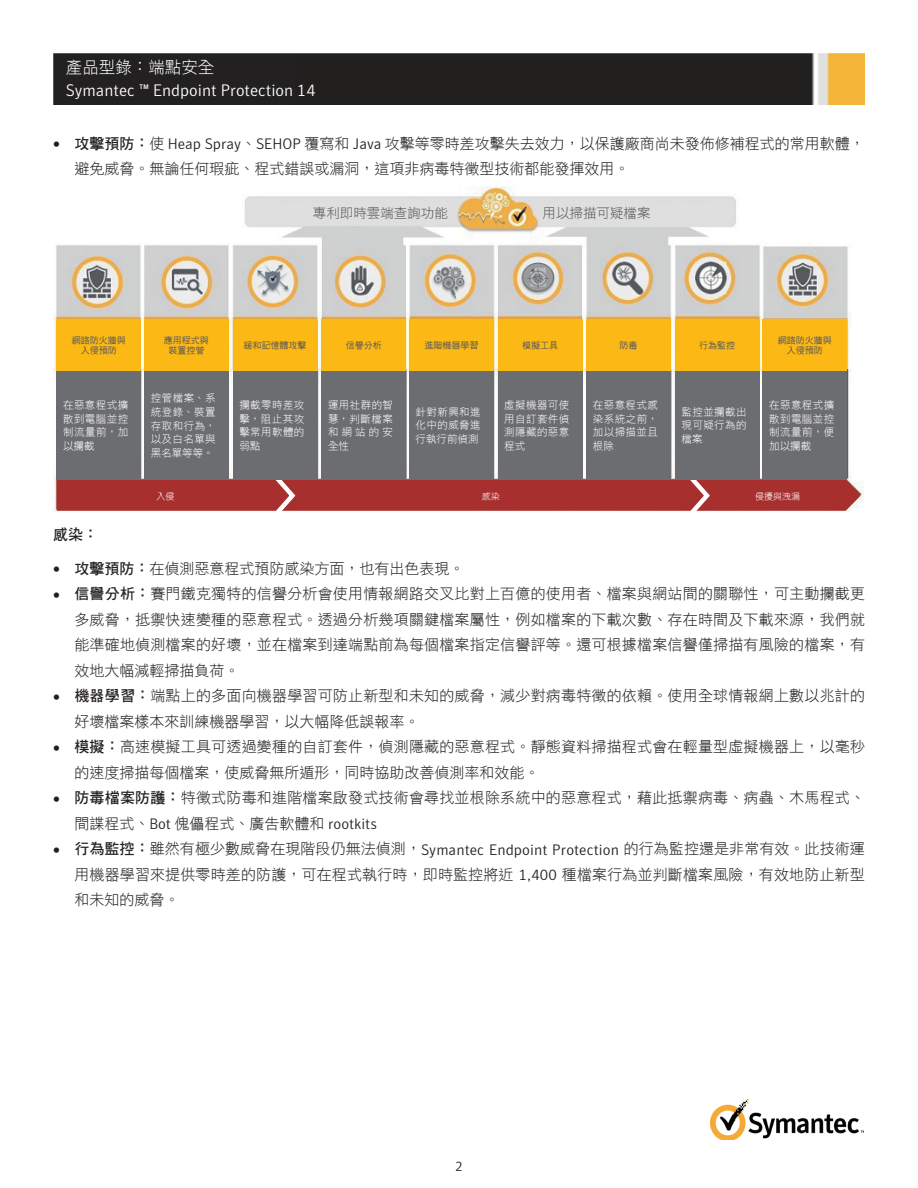
<style>
.page{position:relative;width:918px;height:1188px;background:#fff}
.page>*{position:absolute;margin:0;border:0;box-sizing:border-box;transform-origin:0 0}
.t1{font:300 16.5px "Symantec Sans";color:#fff}
.t2{font:16.5px "DF Hei W3 WIN BF";color:#fff}
.t3{font:15px/25.5px "DF Hei W3 WIN BF";letter-spacing:.01em;color:#231f20}
.t4{font:15px "DF Hei W7 WIN BF";color:#231f20}
.t5{font:13.5px "DF Hei W3 WIN BF";color:#57585a}
.t6{font:300 13.5px "Symantec Sans";color:#231f20}
.t7{font:10.5px/13.5px "DF Hei W3 WIN BF";letter-spacing:.04em;color:#fff;text-align:justify}
.t8{font:9px/10.5px "DF Hei W5 WIN BF";color:#57585a;text-align:center}
.t9{font:9px "DF Hei W3 WIN BF";color:#fff}
.s1{font-family:"Symantec Sans";font-weight:700}
.s2{font-family:"DF Hei W7 WIN BF"}
.s3{font-family:"Symantec Sans";font-weight:300}
</style>
<div class="page">
<img style="left:53px;top:53px;width:812px;height:52px">
<img style="left:710px;top:1099px;width:154px;height:41px">
<img style="left:53px;top:187px;width:810px;height:325px">
<div style="left:246px;top:206px;width:202px;height:17px;background:#dfdfdf"></div>
<div style="left:543px;top:206px;width:180px;height:21px;background:#dfdfdf"></div>
<div style="left:57px;top:320px;width:84px;height:51px;background:#fcb814"></div>
<div style="left:144px;top:320px;width:85px;height:51px;background:#fcb814"></div>
<div style="left:233px;top:320px;width:84px;height:51px;background:#fcb814"></div>
<div style="left:322px;top:320px;width:84px;height:51px;background:#fcb814"></div>
<div style="left:409px;top:320px;width:84px;height:51px;background:#fcb814"></div>
<div style="left:498px;top:320px;width:84px;height:51px;background:#fcb814"></div>
<div style="left:587px;top:320px;width:84px;height:51px;background:#fcb814"></div>
<div style="left:675px;top:320px;width:84px;height:51px;background:#fcb814"></div>
<div style="left:763px;top:320px;width:84px;height:51px;background:#fcb814"></div>
<svg style="left:57px;top:472px;width:803px;height:40px;background:#aa3e3d"></svg>
<div style="left:57px;top:371px;width:84px;height:108px;background:#6c6d70"></div>
<div style="left:144px;top:371px;width:85px;height:108px;background:#6c6d70"></div>
<div style="left:233px;top:371px;width:84px;height:108px;background:#6c6d70"></div>
<div style="left:322px;top:371px;width:84px;height:108px;background:#6c6d70"></div>
<div style="left:409px;top:371px;width:84px;height:108px;background:#6c6d70"></div>
<div style="left:498px;top:371px;width:84px;height:108px;background:#6c6d70"></div>
<div style="left:587px;top:371px;width:84px;height:108px;background:#6c6d70"></div>
<div style="left:675px;top:371px;width:84px;height:108px;background:#6c6d70"></div>
<div style="left:763px;top:371px;width:84px;height:108px;background:#6c6d70"></div>
<p class="t2" style="left:66px;top:59px;width:150px">產品型錄：端點安全</p>
<p class="t1" style="left:66px;top:81px;width:251px">Symantec ™ Endpoint Protection 14</p>
<p class="t3" style="left:74px;top:130px;width:792px;text-indent:-21px"><span class="s1">•</span> <span class="s2">攻擊預防：</span>使 <span class="s3">Heap Spray</span>、<span class="s3">SEHOP</span> 覆寫和 <span class="s3">Java</span> 攻擊等零時差攻擊失去效力，以保護廠商尚未發佈修補程式的常用軟體，避免威脅。無論任何瑕疵、程式錯誤或漏洞，這項非病毒特徵型技術都能發揮效用。</p>
<p class="t5" style="left:313px;top:206px;width:136px">專利即時雲端查詢功能</p>
<p class="t5" style="left:543px;top:206px;width:109px">用以掃描可疑檔案</p>
<p class="t8" style="left:72px;top:335px;width:56px">網路防火牆與入侵預防</p>
<p class="t8" style="left:164px;top:335px;width:46px">應用程式與裝置控管</p>
<p class="t8" style="left:244px;top:340px;width:64px">緩和記憶體攻擊</p>
<p class="t8" style="left:346px;top:340px;width:37px">信譽分析</p>
<p class="t8" style="left:424px;top:340px;width:55px">進階機器學習</p>
<p class="t8" style="left:522px;top:340px;width:37px">模擬工具</p>
<p class="t8" style="left:620px;top:340px;width:19px">防毒</p>
<p class="t8" style="left:699px;top:340px;width:37px">行為監控</p>
<p class="t8" style="left:778px;top:335px;width:55px">網路防火牆與入侵預防</p>
<p class="t7" style="left:63px;top:398px;width:67px">在惡意程式擴散到電腦並控制流量前，加以攔截</p>
<p class="t7" style="left:151px;top:392px;width:67px">控管檔案、系統登錄、裝置存取和行為，以及白名單與黑名單等等。</p>
<p class="t7" style="left:239px;top:398px;width:67px">攔截零時差攻擊，阻止其攻擊常用軟體的弱點</p>
<p class="t7" style="left:328px;top:398px;width:67px">運用社群的智慧，判斷檔案和網站的安全性</p>
<p class="t7" style="left:416px;top:405px;width:67px">針對新興和進化中的威脅進行執行前偵測</p>
<p class="t7" style="left:504px;top:398px;width:67px">虛擬機器可使用自訂套件偵測隱藏的惡意程式</p>
<p class="t7" style="left:593px;top:398px;width:67px">在惡意程式感染系統之前，加以掃描並且根除</p>
<p class="t7" style="left:682px;top:405px;width:67px">監控並攔截出現可疑行為的檔案</p>
<p class="t7" style="left:769px;top:398px;width:67px">在惡意程式擴散到電腦並控制流量前，便加以攔截</p>
<p class="t9" style="left:156px;top:491px;width:19px">入侵</p>
<p class="t9" style="left:482px;top:491px;width:19px">感染</p>
<p class="t9" style="left:755px;top:491px;width:46px">侵擾與洩漏</p>
<p class="t4" style="left:53px;top:527px;width:46px">感染：</p>
<p class="t3" style="left:53px;top:555px;width:413px"><span class="s1">•</span> <span class="s2">攻擊預防：</span>在偵測惡意程式預防感染方面，也有出色表現。</p>
<p class="t3" style="left:74px;top:581px;width:792px;text-align:justify;text-indent:-21px"><span class="s1">•</span> <span class="s2">信譽分析：</span>賽門鐵克獨特的信譽分析會使用情報網路交叉比對上百億的使用者、檔案與網站間的關聯性，可主動攔截更多威脅，抵禦快速變種的惡意程式。透過分析幾項關鍵檔案屬性，例如檔案的下載次數、存在時間及下載來源，我們就能準確地偵測檔案的好壞，並在檔案到達端點前為每個檔案指定信譽評等。還可根據檔案信譽僅掃描有風險的檔案，有效地大幅減輕掃描負荷。</p>
<p class="t3" style="left:74px;top:683px;width:792px;text-indent:-21px"><span class="s1">•</span> <span class="s2">機器學習：</span>端點上的多面向機器學習可防止新型和未知的威脅，減少對病毒特徵的依賴。使用全球情報網上數以兆計的好壞檔案樣本來訓練機器學習，以大幅降低誤報率。</p>
<p class="t3" style="left:74px;top:734px;width:792px;text-indent:-21px"><span class="s1">•</span> <span class="s2">模擬：</span>高速模擬工具可透過變種的自訂套件，偵測隱藏的惡意程式。靜態資料掃描程式會在輕量型虛擬機器上，以毫秒的速度掃描每個檔案，使威脅無所遁形，同時協助改善偵測率和效能。</p>
<p class="t3" style="left:74px;top:785px;width:792px;text-indent:-21px"><span class="s1">•</span> <span class="s2">防毒檔案防護：</span>特徵式防毒和進階檔案啟發式技術會尋找並根除系統中的惡意程式，藉此抵禦病毒、病蟲、木馬程式、間諜程式、<span class="s3">Bot</span> 傀儡程式、廣告軟體和 <span class="s3">rootkits</span></p>
<p class="t3" style="left:74px;top:836px;width:792px;text-align:justify;text-indent:-21px"><span class="s1">•</span> <span class="s2">行為監控：</span>雖然有極少數威脅在現階段仍無法偵測，<span class="s3">Symantec Endpoint Protection</span> 的行為監控還是非常有效。此技術運用機器學習來提供零時差的防護，可在程式執行時，即時監控將近 <span class="s3">1,400</span> 種檔案行為並判斷檔案風險，有效地防止新型和未知的威脅。</p>
<p class="t6" style="left:455px;top:1159px;width:9px">2</p>
</div>
